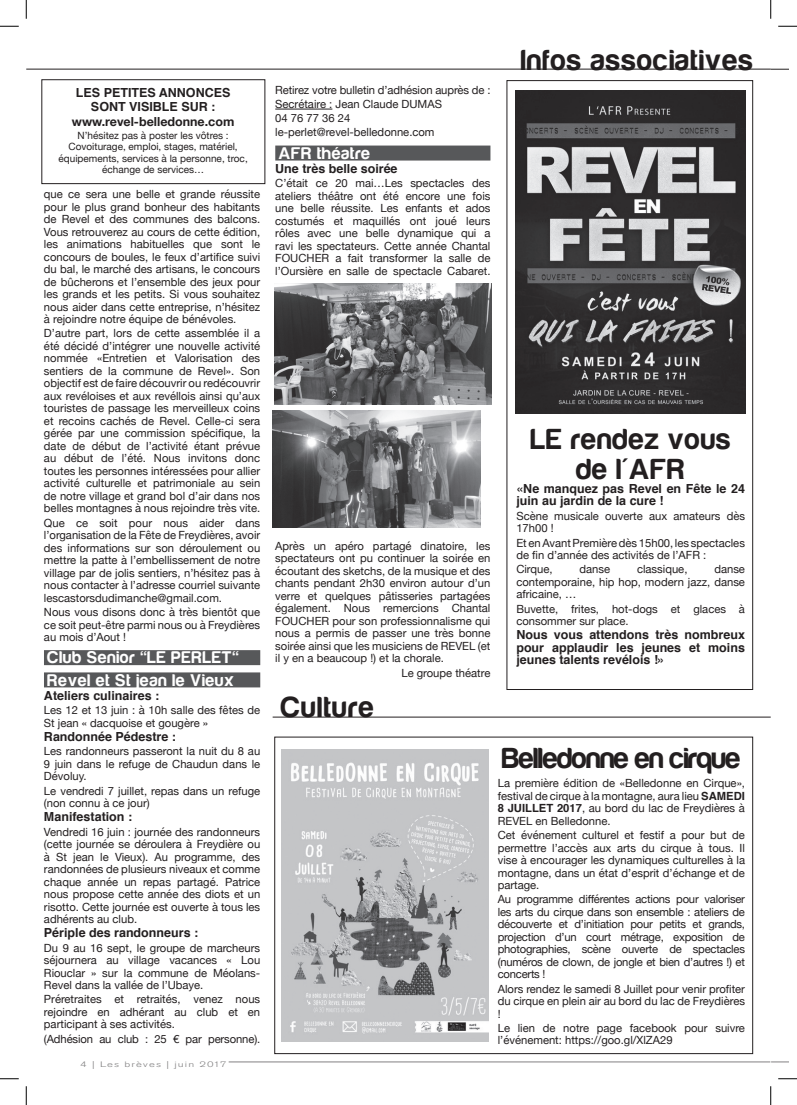
<style>
.page{position:relative;width:797px;height:1105px;background:#fff}
.page>*{position:absolute;margin:0;border:0;box-sizing:border-box;transform-origin:0 0}
.t1{font:30px/30px "Harabara";letter-spacing:.04em;color:#231f20;text-align:center}
.t2{font:30px "Harabara";letter-spacing:-.01em;color:#231f20}
.t3{font:17.5px/22.2px "Harabara";letter-spacing:.05em;color:#fff}
.t4{font:700 12.5px/12.5px "Helvetica";color:#231f20}
.t5{font:700 12.5px "Helvetica Neue";color:#231f20}
.t6{font:11.25px/12.5px "Helvetica Neue";color:#231f20;text-align:justify}
.t7{font:10px/11.2px "Helvetica Neue";color:#231f20;text-align:center}
.t8{font:300 7.88px "Akzidenz Grotesk BQ";letter-spacing:.1em;color:#828182;scale:1.43 1}
.s1{font-family:"Helvetica";font-weight:700}
</style>
<div class="page">
<hr style="left:229px;top:1062px;width:541px;height:1px;background:#828182">
<svg style="left:771px;top:1062px;width:17px;height:1px"></svg>
<div style="left:44px;top:650px;width:216px;height:15px;background:#57585a"></div>
<div style="left:44px;top:672px;width:216px;height:15px;background:#57585a"></div>
<hr style="left:275px;top:109px;width:57px;height:1px;background:#231f20">
<div style="left:275px;top:146px;width:215px;height:15px;background:#57585a"></div>
<svg style="left:770px;top:69px;width:18px;height:1px"></svg>
<img style="left:274px;top:283px;width:217px;height:121px">
<img style="left:273px;top:411px;width:207px;height:117px">
<div style="left:274px;top:737px;width:479px;height:317px;border:1px solid #231f20"></div>
<div style="left:506px;top:80px;width:247px;height:610px;border:1px solid #231f20"></div>
<img style="left:281px;top:749px;width:208px;height:293px">
<img style="left:515px;top:91px;width:230px;height:323px">
<hr style="left:26px;top:69px;width:744px;height:1px;background:#231f20">
<hr style="left:273px;top:717px;width:497px;height:1px;background:#231f20">
<div style="left:41px;top:79px;width:224px;height:105px;border:1px solid #231f20"></div>
<svg style="left:0;top:25px;width:19px;height:2px"></svg>
<svg style="left:778px;top:25px;width:19px;height:2px"></svg>
<svg style="left:0;top:1078px;width:19px;height:1px"></svg>
<svg style="left:778px;top:1078px;width:19px;height:1px"></svg>
<svg style="left:25px;top:0;width:2px;height:19px"></svg>
<svg style="left:25px;top:1086px;width:2px;height:19px"></svg>
<svg style="left:770px;top:0;width:1px;height:19px"></svg>
<svg style="left:770px;top:1086px;width:1px;height:19px"></svg>
<p class="t4" style="left:76px;top:86px;width:156px;line-height:13.8px;text-align:center">Les petites annonces sont visible sur :</p>
<p class="t5" style="left:72px;top:112px;width:164px">www.revel-belledonne.com</p>
<p class="t7" style="left:59px;top:131px;width:191px">N’hésitez pas à poster les vôtres :<br>Covoiturage, emploi, stages, matériel, équipements, services à la personne, troc, échange de services…</p>
<p class="t6" style="left:44px;top:189px;width:218px">que ce sera une belle et grande réussite pour le plus grand bonheur des habitants de Revel et des communes des balcons.<br>Vous retrouverez au cours de cette édition, les animations habituelles que sont le concours de boules, le feux d’artifice suivi du bal, le marché des artisans, le concours de bûcherons et l’ensemble des jeux pour les grands et les petits. Si vous souhaitez nous aider dans cette entreprise, n’hésitez à rejoindre notre équipe de bénévoles.</p>
<p class="t6" style="left:44px;top:328px;width:218px">D’autre part, lors de cette assemblée il a été décidé d’intégrer une nouvelle activité nommée «Entretien et Valorisation des sentiers de la commune de Revel». Son objectif est de faire découvrir ou redécouvrir aux revéloises et aux revéllois ainsi qu’aux touristes de passage les merveilleux coins et recoins cachés de Revel. Celle-ci sera gérée par une commission spécifique, la date de début de l’activité étant prévue au début de l’été. Nous invitons donc toutes les personnes intéressées pour allier activité culturelle et patrimoniale au sein de notre village et grand bol d’air dans nos belles montagnes à nous rejoindre très vite.</p>
<p class="t6" style="left:44px;top:517px;width:218px">Que ce soit pour nous aider dans l’organisation de la Fête de Freydières, avoir des informations sur son déroulement ou mettre la patte à l’embellissement de notre village par de jolis sentiers, n’hésitez pas à nous contacter à l’adresse courriel suivante lescastorsdudimanche@gmail.com.</p>
<p class="t6" style="left:44px;top:606px;width:218px">Nous vous disons donc à très bientôt que ce soit peut-être parmi nous ou à Freydières au mois d’Aout !</p>
<h2 class="t3" style="left:48px;top:647px;width:192px">Club Senior "LE PERLET"<br>Revel et St jean le Vieux</h2>
<p class="t4" style="left:44px;top:689px;width:117px">Ateliers culinaires :</p>
<p class="t6" style="left:44px;top:705px;width:218px">Les 12 et 13 juin : à 10h salle des fêtes de<br>St jean « dacquoise et gougère »</p>
<p class="t4" style="left:44px;top:730px;width:133px">Randonnée Pédestre :</p>
<p class="t6" style="left:44px;top:746px;width:218px">Les randonneurs passeront la nuit du 8 au 9 juin dans le refuge de Chaudun dans le Dévoluy.</p>
<p class="t6" style="left:44px;top:785px;width:218px">Le vendredi 7 juillet, repas dans un refuge (non connu à ce jour)</p>
<p class="t4" style="left:44px;top:811px;width:90px">Manifestation :</p>
<p class="t6" style="left:44px;top:826px;width:218px">Vendredi 16 juin : journée des randonneurs (cette journée se déroulera à Freydière ou à St jean le Vieux). Au programme, des randonnées de plusieurs niveaux et comme chaque année un repas partagé. Patrice nous propose cette année des diots et un risotto. Cette journée est ouverte à tous les adhérents au club.</p>
<p class="t4" style="left:44px;top:927px;width:156px">Périple des randonneurs :</p>
<p class="t6" style="left:44px;top:942px;width:218px">Du 9 au 16 sept, le groupe de marcheurs séjournera au village vacances « Lou Riouclar » sur la commune de Méolans-Revel dans la vallée de l’Ubaye.</p>
<p class="t6" style="left:44px;top:994px;width:218px">Préretraites et retraités, venez nous rejoindre en adhérant au club et en participant à ses activités.</p>
<p class="t6" style="left:44px;top:1033px;width:218px">(Adhésion au club : 25 € par personne).</p>
<p class="t8" style="left:80px;top:1060px;width:104px">4 | Les brèves | juin 2017</p>
<p class="t6" style="left:275px;top:83px;width:217px;line-height:14.2px;text-align:left">Retirez votre bulletin d’adhésion auprès de :<br>Secrétaire : Jean Claude DUMAS<br>04 76 77 36 24 le-perlet@revel-belledonne.com</p>
<h2 class="t3" style="left:279px;top:142px;width:93px">AFR théatre</h2>
<p class="t4" style="left:275px;top:163px;width:124px">Une très belle soirée</p>
<p class="t6" style="left:275px;top:178px;width:217px">C’était ce 20 mai…Les spectacles des ateliers théâtre ont été encore une fois une belle réussite. Les enfants et ados costumés et maquillés ont joué leurs rôles avec une belle dynamique qui a ravi les spectateurs. Cette année Chantal FOUCHER a fait transformer la salle de l’Oursière en salle de spectacle Cabaret.</p>
<h1 class="t1" style="left:521px;top:45px;width:233px">Infos associatives</h1>
<p class="t6" style="left:275px;top:540px;width:217px">Après un apéro partagé dinatoire, les spectateurs ont pu continuer la soirée en écoutant des sketchs, de la musique et des chants pendant 2h30 environ autour d’un verre et quelques pâtisseries partagées également. Nous remercions Chantal FOUCHER pour son professionnalisme qui nous a permis de passer une très bonne soirée ainsi que les musiciens de REVEL (et il y en a beaucoup !) et la chorale.</p>
<p class="t6" style="left:401px;top:667px;width:90px">Le groupe théatre</p>
<h1 class="t1" style="left:281px;top:693px;width:94px">Culture</h1>
<h1 class="t1" style="left:530px;top:424px;width:201px">LE rendez vous de l'AFR</h1>
<p class="t4" style="left:516px;top:482px;width:230px">«Ne manquez pas Revel en Fête le 24 juin au jardin de la cure !</p>
<p class="t6" style="left:516px;top:510px;width:230px">Scène musicale ouverte aux amateurs dès<br>17h00 !</p>
<p class="t6" style="left:516px;top:537px;width:230px">Et en Avant Première dès 15h00, les spectacles de fin d’année des activités de l’AFR :</p>
<p class="t6" style="left:516px;top:564px;width:38px">Cirque,</p>
<p class="t6" style="left:579px;top:564px;width:32px">danse</p>
<p class="t6" style="left:637px;top:564px;width:52px">classique,</p>
<p class="t6" style="left:516px;top:564px;width:230px;text-indent:198px">danse contemporaine, hip hop, modern jazz, danse africaine, …</p>
<p class="t6" style="left:516px;top:603px;width:230px">Buvette, frites, hot-dogs et glaces à consommer sur place.</p>
<p class="t4" style="left:516px;top:629px;width:230px;text-align:justify">Nous vous attendons très nombreux pour applaudir les jeunes et moins jeunes talents revélois !»</p>
<h1 class="t2" style="left:502px;top:742px;width:240px">Belledonne en cirque</h1>
<p class="t6" style="left:498px;top:778px;width:249px">La première édition de «Belledonne en Cirque», festival de cirque à la montagne, aura lieu <span class="s1">samedi 8 juillet 2017</span>, au bord du lac de Freydières à REVEL en Belledonne.</p>
<p class="t6" style="left:498px;top:829px;width:249px">Cet événement culturel et festif a pour but de permettre l’accès aux arts du cirque à tous. Il vise à encourager les dynamiques culturelles à la montagne, dans un état d’esprit d’échange et de partage.</p>
<p class="t6" style="left:498px;top:894px;width:249px">Au programme différentes actions pour valoriser les arts du cirque dans son ensemble : ateliers de découverte et d’initiation pour petits et grands, projection d’un court métrage, exposition de photographies, scène ouverte de spectacles (numéros de clown, de jongle et bien d’autres !) et concerts !</p>
<p class="t6" style="left:498px;top:983px;width:249px">Alors rendez le samedi 8 Juillet pour venir profiter du cirque en plein air au bord du lac de Freydières !</p>
<p class="t6" style="left:498px;top:1022px;width:249px">Le lien de notre page facebook pour suivre l’événement: https://goo.gl/XlZA29</p>
</div>
